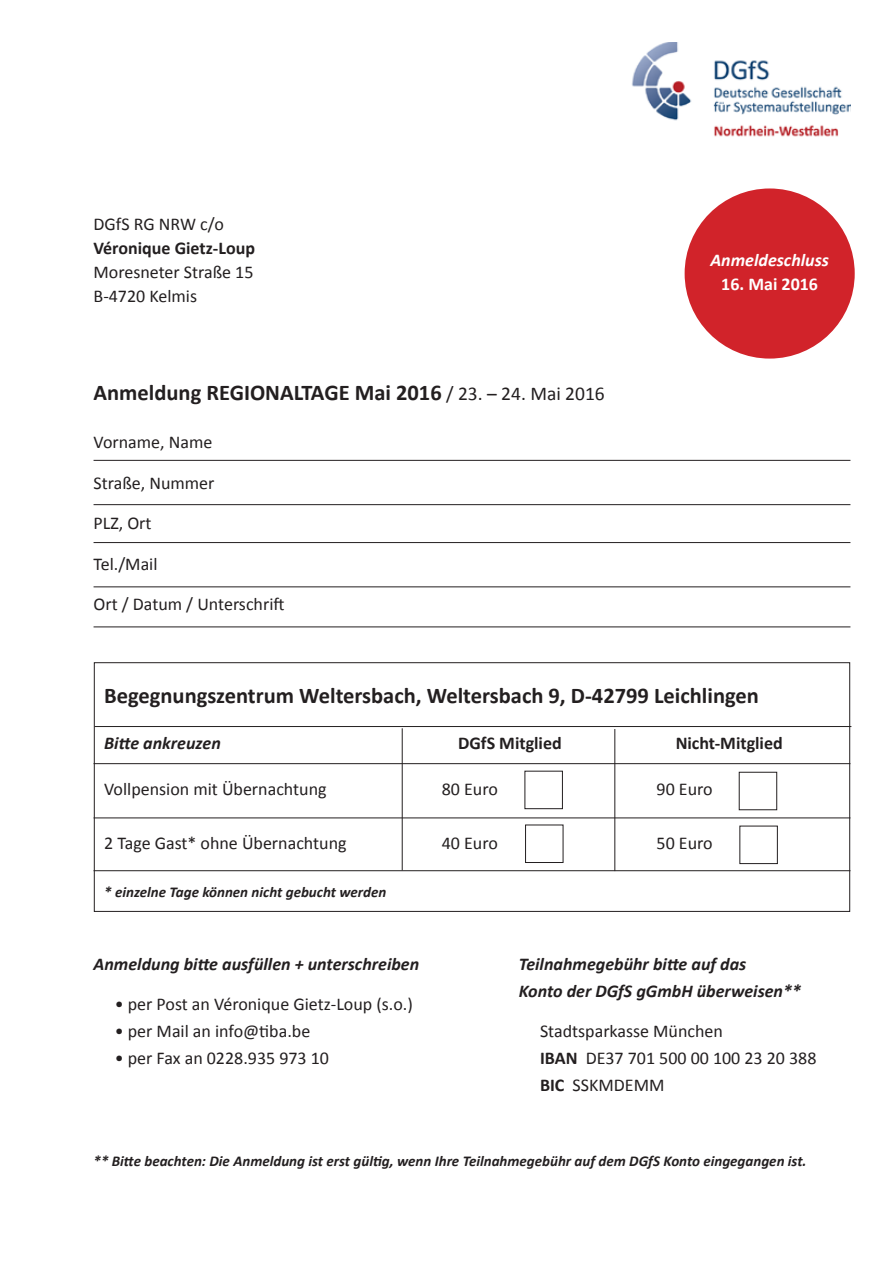
<style>
.page{position:relative;width:893px;height:1263px;background:#fff}
.page>*{position:absolute;margin:0;border:0;box-sizing:border-box;transform-origin:0 0}
.t1{font:700 22.5px "Calibri";color:#231f20}
.t2{font:19.5px "Calibri";color:#231f20}
.t3{font:18px/27px "Calibri";color:#231f20}
.t4{font:italic 700 18px/27px "Calibri";color:#231f20}
.t5{font:700 18px "Calibri";color:#231f20}
.t6{font:italic 700 18px "Calibri";color:#fff}
.t7{font:700 18px "Calibri";color:#fff}
.t8{font:italic 700 15px "Calibri";color:#231f20}
.s1{font-weight:700;font-size:22.5px}
.s2{font-weight:700}
</style>
<div class="page">
<img style="left:632px;top:43px;width:218px;height:94px">
<hr style="left:94px;top:460px;width:756px;height:1px;background:#231f20">
<hr style="left:94px;top:504px;width:756px;height:1px;background:#231f20">
<hr style="left:94px;top:542px;width:756px;height:1px;background:#231f20">
<hr style="left:94px;top:586px;width:756px;height:1px;background:#231f20">
<hr style="left:94px;top:626px;width:756px;height:1px;background:#231f20">
<hr style="left:94px;top:763px;width:756px;height:1px;background:#231f20">
<hr style="left:94px;top:817px;width:756px;height:1px;background:#231f20">
<hr style="left:402px;top:728px;width:1px;height:142px;background:#231f20">
<hr style="left:94px;top:870px;width:756px;height:1px;background:#231f20">
<hr style="left:614px;top:729px;width:1px;height:142px;background:#231f20">
<div style="left:524px;top:771px;width:39px;height:38px;border:1px solid #231f20"></div>
<div style="left:525px;top:825px;width:38px;height:38px;border:1px solid #231f20"></div>
<div style="left:739px;top:772px;width:38px;height:38px;border:1px solid #231f20"></div>
<div style="left:739px;top:826px;width:39px;height:38px;border:1px solid #231f20"></div>
<div style="left:685px;top:188px;width:170px;height:171px;background:#d1232a;border-radius:50%"></div>
<div style="left:94px;top:662px;width:756px;height:250px;border:1px solid #231f20"></div>
<hr style="left:94px;top:726px;width:757px;height:1px;background:#231f20">
<p class="t3" style="left:94px;top:211px;width:132px">DGfS RG NRW c/o</p>
<p class="t5" style="left:94px;top:237px;width:163px">Véronique Gietz-Loup</p>
<p class="t3" style="left:94px;top:260px;width:161px;line-height:24px">Moresneter Straße 15<br>B-4720 Kelmis</p>
<p class="t1" style="left:94px;top:378px;width:199px">Anmeldung REGIONALTA</p>
<p class="t2" style="left:324px;top:381px;width:282px"><span class="s1">GE Mai 2016</span> / 23. – 24. Mai 2016</p>
<p class="t3" style="left:94px;top:429px;width:120px">Vorname, Name</p>
<p class="t3" style="left:94px;top:469px;width:122px">Straße, Nummer</p>
<p class="t3" style="left:94px;top:510px;width:60px">PLZ, Ort</p>
<p class="t3" style="left:94px;top:550px;width:65px">Tel./Mail</p>
<p class="t3" style="left:94px;top:591px;width:192px">Ort / Datum / Unterschrift</p>
<p class="t6" style="left:710px;top:249px;width:120px">Anmeldeschluss</p>
<p class="t7" style="left:721px;top:273px;width:98px">16. Mai 2016</p>
<p class="t1" style="left:104px;top:681px;width:656px">Begegnungszentrum Weltersbach, Weltersbach 9, D-42799 Leichlingen</p>
<p class="t4" style="left:104px;top:729px;width:118px">Bitte ankreuzen</p>
<p class="t5" style="left:458px;top:731px;width:105px">DGfS Mitglied</p>
<p class="t5" style="left:676px;top:731px;width:109px">Nicht-Mitglied</p>
<p class="t3" style="left:442px;top:776px;width:58px">80 Euro</p>
<p class="t3" style="left:104px;top:776px;width:224px">Vollpension mit Übernachtung</p>
<p class="t3" style="left:104px;top:830px;width:244px">2 Tage Gast* ohne Übernachtung</p>
<p class="t3" style="left:657px;top:776px;width:58px">90 Euro</p>
<p class="t3" style="left:442px;top:830px;width:58px">40 Euro</p>
<p class="t3" style="left:657px;top:830px;width:58px">50 Euro</p>
<p class="t8" style="left:104px;top:882px;width:284px">* einzelne Tage können nicht gebucht werden</p>
<p class="t4" style="left:94px;top:950px;width:327px">Anmeldung bitte ausfüllen + unterschreiben</p>
<p class="t3" style="left:115px;top:991px;width:300px">• per Post an Véronique Gietz-Loup (s.o.)</p>
<p class="t3" style="left:115px;top:1018px;width:197px">• per Mail an info@tiba.be</p>
<p class="t3" style="left:115px;top:1045px;width:216px">• per Fax an 0228.935 973 10</p>
<p class="t4" style="left:519px;top:950px;width:284px">Teilnahmegebühr bitte auf das<br>Konto der DGfS gGmbH überweisen**</p>
<p class="t3" style="left:540px;top:1018px;width:278px">Stadtsparkasse München<br><span class="s2">IBAN</span> DE37 701 500 00 100 23 20 388<br><span class="s2">BIC</span> SSKMDEMM</p>
<p class="t8" style="left:94px;top:1151px;width:714px">** Bitte beachten: Die Anmeldung ist erst gültig, wenn Ihre Teilnahmegebühr auf dem DGfS Konto eingegangen ist.</p>
</div>
